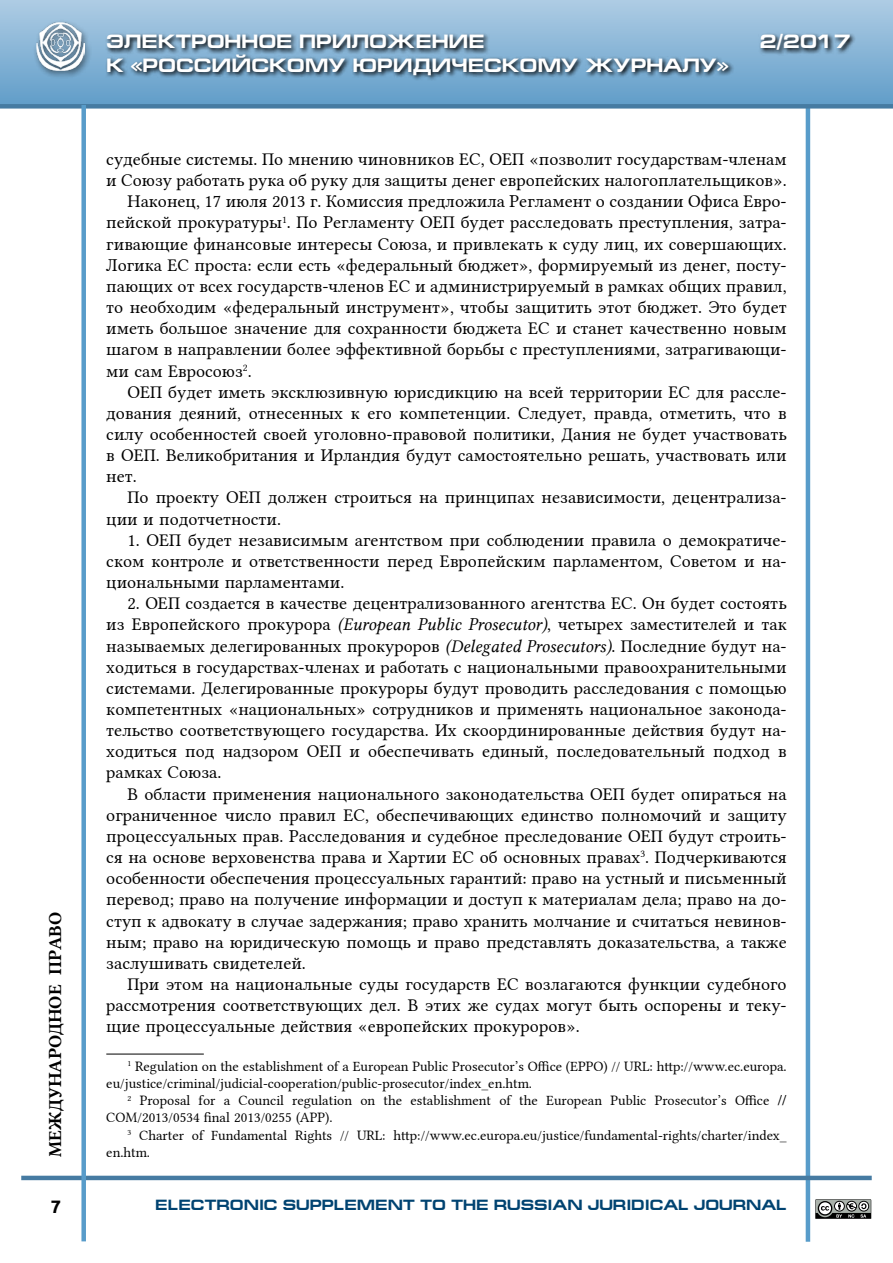
<style>
.page{position:relative;width:893px;height:1263px;background:#fff}
.page>*{position:absolute;margin:0;border:0;box-sizing:border-box;transform-origin:0 0}
.t1{font:700 19.5px "Europe Ext";color:#fff}
.t2{font:18px/21.1px "Lin Libertine";color:#000;text-align:justify}
.t3{font:18px "Lin Libertine B";color:#000}
.t4{font:700 18px "Ubuntu";color:#000}
.t5{font:700 15px "Europe Ext";color:#004371}
.t6{font:14.25px/17.1px "Lin Libertine";color:#000}
.s1{font-family:"Lin Libertine I"}
.s2{font-family:"Lin Libertine B"}
</style>
<div class="page">
<hr style="left:806px;top:91px;width:4px;height:1151px;background:#589cca">
<hr style="left:21px;top:1176px;width:851px;height:4px;background:#467ba2">
<div style="left:0;top:0;width:893px;height:106px;background:linear-gradient(to bottom,#aecce4,#619dc9)"></div>
<div style="left:0;top:104px;width:893px;height:5px;background:#467ba2"></div>
<div style="left:81px;top:105px;width:5px;height:1136px;background:#589cca"></div>
<div style="left:33px;top:19px;width:59px;height:60px;background:#000;opacity:.63"></div>
<img style="left:37px;top:23px;width:47px;height:47px">
<svg style="left:105px;top:31px;width:751px;height:50px;background:#6b90ac"></svg>
<svg style="left:815px;top:1199px;width:57px;height:20px"></svg>
<hr style="left:106px;top:1054px;width:98px;height:1px;background:#000">
<p class="t3" style="left:43px;top:1157px;width:246px;rotate:-90deg">международное право</p>
<p class="t4" style="left:51px;top:1196px;width:12px">7</p>
<p class="t1" style="left:106px;top:31px;width:380px">ЭЛЕКТРОННОЕ ПРИЛОЖЕНИЕ</p>
<p class="t1" style="left:760px;top:31px;width:92px">2/2017</p>
<p class="t1" style="left:106px;top:54px;width:624px">К «РОССИЙСКОМУ ЮРИДИЧЕСКОМУ ЖУРНАЛУ»</p>
<p class="t2" style="left:106px;top:147px;width:682px">судебные системы. По мнению чиновников ЕС, ОЕП «позволит государствам-членам</p>
<p class="t2" style="left:106px;top:168px;width:682px">и Союзу работать рука об руку для защиты денег европейских налогоплательщиков».</p>
<p class="t2" style="left:128px;top:189px;width:661px">Наконец, 17 июля 2013 г. Комиссия предложила Регламент о создании Офиса Евро-</p>
<p class="t2" style="left:106px;top:210px;width:682px">пейской прокуратуры<sup>1</sup>. По Регламенту ОЕП будет расследовать преступления, затра-</p>
<p class="t2" style="left:106px;top:231px;width:682px">гивающие финансовые интересы Союза, и привлекать к суду лиц, их совершающих.</p>
<p class="t2" style="left:106px;top:252px;width:682px">Логика ЕС проста: если есть «федеральный бюджет», формируемый из денег, посту-</p>
<p class="t2" style="left:106px;top:274px;width:682px">пающих от всех государств-членов ЕС и администрируемый в рамках общих правил,</p>
<p class="t2" style="left:106px;top:295px;width:682px">то необходим «федеральный инструмент», чтобы защитить этот бюджет. Это будет</p>
<p class="t2" style="left:106px;top:316px;width:682px">иметь большое значение для сохранности бюджета ЕС и станет качественно новым</p>
<p class="t2" style="left:106px;top:337px;width:682px">шагом в направлении более эффективной борьбы с преступлениями, затрагивающи-</p>
<p class="t2" style="left:106px;top:358px;width:147px">ми сам Евросоюз<sup>2</sup>.</p>
<p class="t2" style="left:128px;top:379px;width:661px">ОЕП будет иметь эксклюзивную юрисдикцию на всей территории ЕС для рассле-</p>
<p class="t2" style="left:106px;top:400px;width:682px">дования деяний, отнесенных к его компетенции. Следует, правда, отметить, что в</p>
<p class="t2" style="left:106px;top:422px;width:682px">силу особенностей своей уголовно-правовой политики, Дания не будет участвовать</p>
<p class="t2" style="left:106px;top:443px;width:682px">в ОЕП. Великобритания и Ирландия будут самостоятельно решать, участвовать или</p>
<p class="t2" style="left:106px;top:464px;width:32px">нет.</p>
<p class="t2" style="left:128px;top:485px;width:661px">По проекту ОЕП должен строиться на принципах независимости, децентрализа-</p>
<p class="t2" style="left:106px;top:506px;width:176px">ции и подотчетности.</p>
<p class="t2" style="left:106px;top:527px;width:682px;text-indent:21px">1. ОЕП будет независимым агентством при соблюдении правила о демократиче&shy;ском контроле и ответственности перед Европейским парламентом, Советом и на&shy;циональными парламентами.</p>
<p class="t2" style="left:106px;top:591px;width:682px;text-indent:21px">2. ОЕП создается в качестве децентрализованного агентства ЕС. Он будет состоять из Европейского прокурора <span class="s1">(European Public Prosecutor)</span>, четырех заместителей и так называемых делегированных прокуроров <span class="s1">(Delegated Prosecutors)</span>. Последние будут на&shy;ходиться в государствах-членах и работать с национальными правоохранительными системами. Делегированные прокуроры будут проводить расследования с помощью компетентных «национальных» сотрудников и применять национальное законода&shy;тельство соответствующего государства. Их скоординированные действия будут на&shy;ходиться под надзором ОЕП и обеспечивать единый, последовательный подход в рамках Союза.</p>
<p class="t2" style="left:106px;top:781px;width:682px;text-indent:21px">В области применения национального законодательства ОЕП будет опираться на ограниченное число правил ЕС, обеспечивающих единство полномочий и защиту процессуальных прав. Расследования и судебное преследование ОЕП будут строить&shy;ся на основе верховенства права и Хартии ЕС об основных правах<sup>3</sup>. Подчеркиваются особенности обеспечения процессуальных гарантий: право на устный и письменный перевод; право на получение информации и доступ к материалам дела; право на до&shy;ступ к адвокату в случае задержания; право хранить молчание и считаться невинов&shy;ным; право на юридическую помощь и право представлять доказательства, а также заслушивать свидетелей.</p>
<p class="t2" style="left:106px;top:971px;width:682px;text-indent:21px">При этом на национальные суды государств ЕС возлагаются функции судебного рассмотрения соответствующих дел. В этих же судах могут быть оспорены и теку&shy;щие процессуальные действия «европейских прокуроров».</p>
<p class="t6" style="left:106px;top:1056px;width:682px;text-indent:21px"><sup>1</sup> Regulation on the establishment of a European Public Prosecutor’s Office (EPPO) // URL: http://www.ec.europa. eu/justice/criminal/judicial-cooperation/public-prosecutor/index_en.htm.</p>
<p class="t6" style="left:106px;top:1090px;width:682px;text-indent:21px"><sup>2</sup> Proposal for a Council regulation on the establishment of the European Public Prosecutor’s Office <span class="s2">//<br></span>COM/2013/0534 final 2013/0255 (APP).</p>
<p class="t6" style="left:106px;top:1125px;width:682px;text-indent:21px"><sup>3</sup> Charter of Fundamental Rights // URL: http://www.ec.europa.eu/justice/fundamental-rights/charter/index_ en.htm.</p>
<p class="t5" style="left:155px;top:1196px;width:633px">ELECTRONIC SUPPLEMENT TO THE RUSSIAN JURIDICAL JOURNAL</p>
</div>
